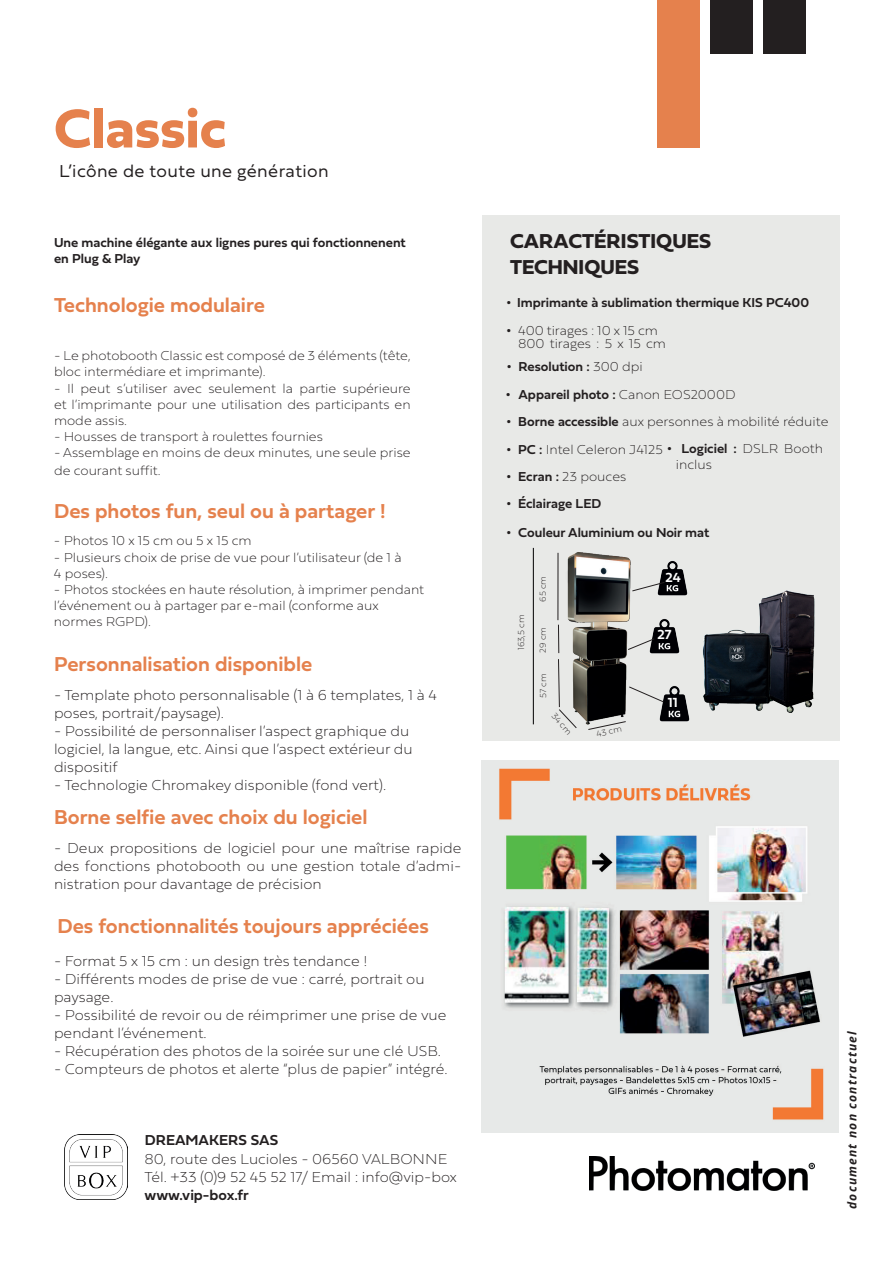
<style>
.page{position:relative;width:893px;height:1263px;background:#fff}
.page>*{position:absolute;margin:0;border:0;box-sizing:border-box;transform-origin:0 0}
.t1{font:700 57px "Fieldwork Hum";color:#e5814d}
.t2{font:700 21px "Fieldwork Hum Demi";color:#e5814d}
.t3{font:700 21px/25.2px "Fieldwork Hum";color:#231f20}
.t4{font:18px "Fieldwork Hum Light";letter-spacing:.02em;color:#231f20}
.t5{font:15px/18px "Fieldwork Hum Hair";color:#231f20}
.t6{font:700 15px "Fieldwork Hum Demi";color:#231f20}
.t7{font:700 13.8px "Fieldwork Hum Demi";color:#fff}
.t8{font:13.5px/16.2px "Fieldwork Hum Hair";color:#231f20}
.t9{font:700 13.5px/16.2px "Fieldwork Hum Demi";color:#231f20}
.t10{font:italic 700 12px "Open Sans";letter-spacing:.1em;color:#231f20}
.t11{font:9px "Fieldwork Hum Hair";color:#231f20}
.s1{font-family:"Fieldwork Hum Demi";font-weight:700}
.s2{font-family:"Fieldwork Hum Hair";font-weight:400}
</style>
<div class="page">
<div style="left:657px;top:1px;width:42px;height:147px;background:#e5814d"></div>
<div style="left:710px;top:1px;width:43px;height:53px;background:#231f20"></div>
<div style="left:763px;top:1px;width:43px;height:53px;background:#231f20"></div>
<div style="left:482px;top:216px;width:357px;height:525px;background:#e8e9e7"></div>
<img style="left:482px;top:761px;width:357px;height:371px">
<hr style="left:533px;top:548px;width:1px;height:176px;background:#000">
<img style="left:657px;top:561px;width:31px;height:34px">
<img style="left:649px;top:619px;width:31px;height:34px">
<img style="left:659px;top:686px;width:31px;height:35px">
<img style="left:557px;top:552px;width:74px;height:173px">
<svg style="left:587px;top:721px;width:40px;height:9px"></svg>
<svg style="left:627px;top:638px;width:28px;height:12px"></svg>
<svg style="left:628px;top:686px;width:36px;height:17px"></svg>
<svg style="left:632px;top:581px;width:33px;height:11px"></svg>
<svg style="left:558px;top:625px;width:19px;height:103px"></svg>
<hr style="left:558px;top:553px;width:1px;height:67px;background:#231f20">
<img style="left:703px;top:590px;width:112px;height:123px">
<img style="left:65px;top:1134px;width:62px;height:65px">
<img style="left:589px;top:1157px;width:226px;height:34px">
<h1 class="t1" style="left:54px;top:84px;width:174px">Classic</h1>
<p class="t4" style="left:59px;top:157px;width:271px">L’icône de toute une génération</p>
<p class="t9" style="left:54px;top:234px;width:353px">Une machine élégante aux lignes pures qui fonctionnenent en Plug &amp; Play</p>
<h2 class="t2" style="left:54px;top:288px;width:212px">Technologie modulaire</h2>
<p class="t8" style="left:54px;top:347px;width:358px">- Le photobooth Classic est composé de 3 éléments (tête, bloc intermédiare et imprimante).</p>
<p class="t8" style="left:54px;top:379px;width:358px;text-align:justify">- Il peut s’utiliser avec seulement la partie supérieure et l’imprimante pour une utilisation des participants en mode assis.</p>
<p class="t8" style="left:54px;top:428px;width:270px">- Housses de transport à roulettes fournies</p>
<p class="t8" style="left:54px;top:443px;width:358px;line-height:18px">- Assemblage en moins de deux minutes, une seule prise de courant suffit.</p>
<h2 class="t2" style="left:54px;top:494px;width:333px">Des photos fun, seul ou à partager !</h2>
<p class="t8" style="left:54px;top:532px;width:199px">- Photos 10 x 15 cm ou 5 x 15 cm</p>
<p class="t8" style="left:54px;top:548px;width:349px">- Plusieurs choix de prise de vue pour l’utilisateur (de 1 à<br>4 poses).</p>
<p class="t8" style="left:54px;top:581px;width:372px">- Photos stockées en haute résolution, à imprimer pendant l’événement ou à partager par e-mail (conforme aux normes RGPD).</p>
<h2 class="t2" style="left:54px;top:647px;width:260px">Personnalisation disponible</h2>
<p class="t5" style="left:54px;top:685px;width:384px">- Template photo personnalisable (1 à 6 templates, 1 à 4 poses, portrait/paysage).</p>
<p class="t5" style="left:54px;top:721px;width:360px">- Possibilité de personnaliser l’aspect graphique du logiciel, la langue, etc. Ainsi que l’aspect extérieur du dispositif</p>
<p class="t5" style="left:54px;top:775px;width:334px">- Technologie Chromakey disponible (fond vert).</p>
<h2 class="t2" style="left:54px;top:801px;width:315px">Borne selfie avec choix du logiciel</h2>
<p class="t5" style="left:54px;top:838px;width:409px;text-align:justify">- Deux propositions de logiciel pour une maîtrise rapide des fonctions photobooth ou une gestion totale d’admi&shy;nistration pour davantage de précision</p>
<h2 class="t2" style="left:57px;top:909px;width:373px">Des fonctionnalités toujours appréciées</h2>
<p class="t5" style="left:54px;top:951px;width:315px">- Format 5 x 15 cm : un design très tendance !</p>
<p class="t5" style="left:54px;top:969px;width:372px">- Différents modes de prise de vue : carré, portrait ou paysage.</p>
<p class="t5" style="left:54px;top:1005px;width:394px">- Possibilité de revoir ou de réimprimer une prise de vue pendant l’événement.</p>
<p class="t5" style="left:54px;top:1041px;width:389px">- Récupération des photos de la soirée sur une clé USB.</p>
<p class="t5" style="left:54px;top:1059px;width:395px">- Compteurs de photos et alerte “plus de papier” intégré.</p>
<p class="t6" style="left:145px;top:1128px;width:135px">DREAMAKERS SAS</p>
<p class="t5" style="left:145px;top:1149px;width:314px">80, route des Lucioles - 06560 VALBONNE<br>Tél. +33 (0)9 52 45 52 17/ Email : info@vip-box</p>
<p class="t6" style="left:145px;top:1183px;width:106px">www.vip-box.fr</p>
<h2 class="t3" style="left:510px;top:228px;width:203px">CARACTÉRISTIQUES<br>TECHNIQUES</h2>
<p class="t9" style="left:507px;top:294px;width:304px">• Imprimante à sublimation thermique KIS PC400</p>
<p class="t8" style="left:507px;top:322px;width:153px"><span class="s1">•</span> 400 tirages : 10 x 15 cm</p>
<p class="t8" style="left:518px;top:335px;width:149px">800 tirages : 5 x 15 cm</p>
<p class="t9" style="left:507px;top:358px;width:137px">• Resolution : <span class="s2">300 dpi</span></p>
<p class="t9" style="left:506px;top:386px;width:231px">• Appareil photo : <span class="s2">Canon EOS2000D</span></p>
<p class="t8" style="left:506px;top:412px;width:323px"><span class="s1">• Borne accessible</span> aux personnes à mobilité réduite</p>
<p class="t8" style="left:676px;top:441px;width:149px;line-height:15.1px;text-indent:-169px"><span class="s1">• PC :</span> Intel Celeron J4125 <span class="s1">• Logiciel :</span> DSLR Booth inclus</p>
<p class="t8" style="left:507px;top:467px;width:121px"><span class="s1">• Ecran :</span> 23 pouces</p>
<p class="t9" style="left:506px;top:495px;width:97px">• Éclairage LED</p>
<p class="t9" style="left:507px;top:524px;width:204px">• Couleur Aluminium ou Noir mat</p>
<p class="t11" style="left:514px;top:650px;width:37px;rotate:-90deg">163,5 cm</p>
<p class="t11" style="left:536px;top:602px;width:27px;rotate:-90deg">65 cm</p>
<p class="t11" style="left:536px;top:653px;width:27px;rotate:-90deg">29 cm</p>
<p class="t11" style="left:536px;top:698px;width:26px;rotate:-90deg">57 cm</p>
<p class="t11" style="left:558px;top:709px;width:27px;rotate:48deg">34 cm</p>
<p class="t11" style="left:595px;top:727px;width:27px;rotate:-12deg">43 cm</p>
<p class="t7" style="left:665px;top:566px;width:17px">24</p>
<p class="t7" style="left:658px;top:624px;width:16px">27</p>
<p class="t7" style="left:668px;top:692px;width:11px">11</p>
<p class="t10" style="left:844px;top:1209px;width:179px;rotate:-90deg">document non contractuel</p>
</div>
